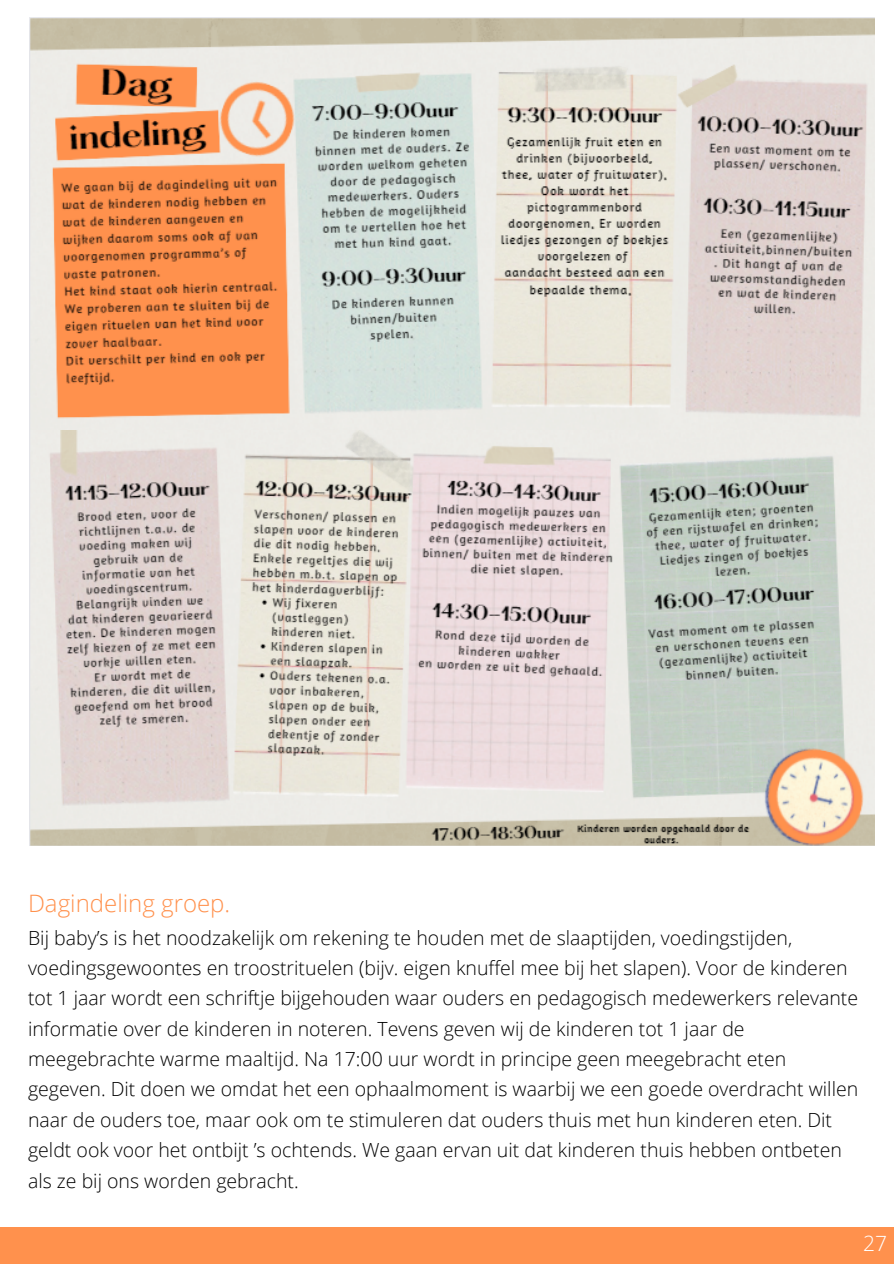
<style>
.page{position:relative;width:894px;height:1264px;background:#fff}
.page>*{position:absolute;margin:0;border:0;box-sizing:border-box;transform-origin:0 0}
.t1{font:300 24px "Open Sans";color:#ff914d}
.t2{font:300 21px "Open Sans";color:#fff}
.t3{font:300 19.5px/30.3px "Open Sans";color:#000}
</style>
<div class="page">
<div style="left:0;top:1227px;width:893px;height:36px;background:#ff914d"></div>
<img style="left:29px;top:17px;width:845px;height:413px">
<img style="left:29px;top:430px;width:845px;height:415px">
<img style="left:478px;top:229px;width:13px;height:19px">
<p class="t1" style="left:28px;top:886px;width:204px">Dagindeling groep.</p>
<p class="t3" style="left:28px;top:921px;width:831px">Bij baby’s is het noodzakelijk om rekening te houden met de slaaptijden, voedingstijden, voedingsgewoontes en troostrituelen (bijv. eigen knuffel mee bij het slapen). Voor de kinderen tot 1 jaar wordt een schriftje bijgehouden waar ouders en pedagogisch medewerkers relevante informatie over de kinderen in noteren. Tevens geven wij de kinderen tot 1 jaar de meegebrachte warme maaltijd. Na 17:00 uur wordt in principe geen meegebracht eten gegeven. Dit doen we omdat het een ophaalmoment is waarbij we een goede overdracht willen naar de ouders toe, maar ook om te stimuleren dat ouders thuis met hun kinderen eten. Dit geldt ook voor het ontbijt ’s ochtends. We gaan ervan uit dat kinderen thuis hebben ontbeten als ze bij ons worden gebracht.</p>
<p class="t2" style="left:862px;top:1228px;width:25px">27</p>
</div>
